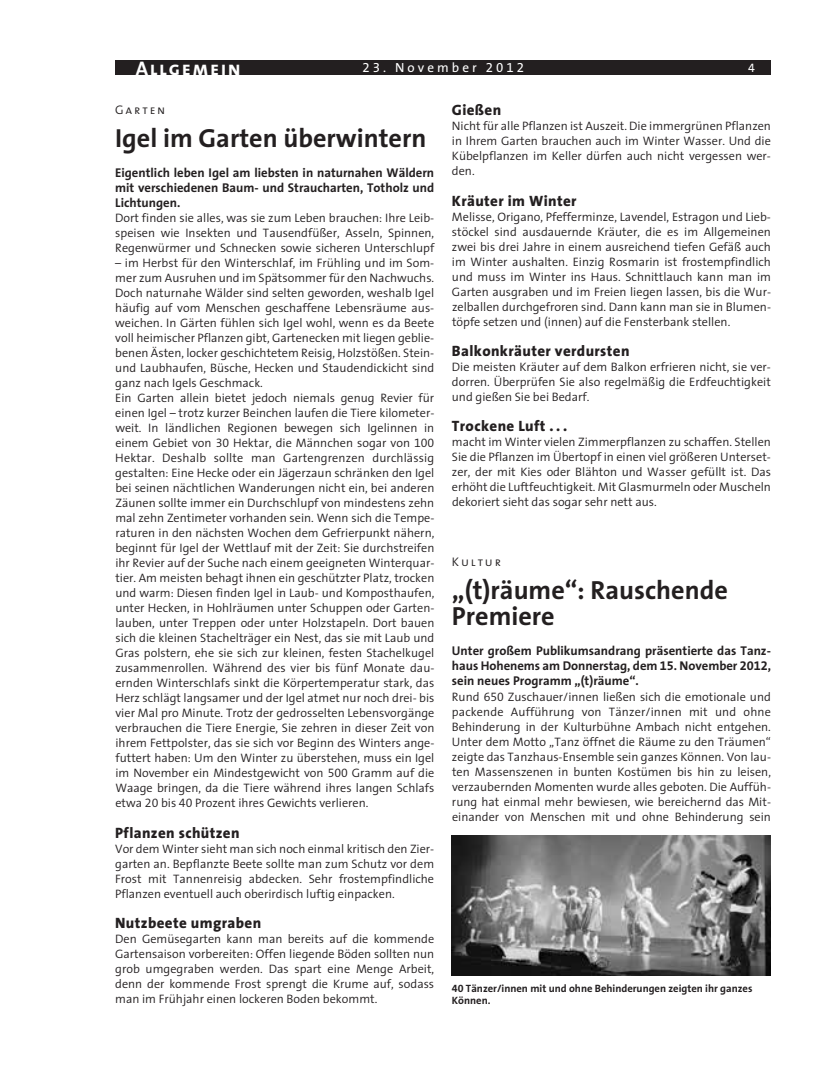
<style>
.page{position:relative;width:833px;height:1071px;background:#fff}
.page>*{position:absolute;margin:0;border:0;box-sizing:border-box;transform-origin:0 0}
.t1{font:700 26.25px/26.2px "GB The Sans";color:#231f20}
.t2{font:19.75px "GB The Sans Bold Caps";letter-spacing:.08em;color:#fff}
.t3{font:800 15px "GB The Sans";letter-spacing:.025em;color:#231f20}
.t4{font:13.25px "GB The Sans";letter-spacing:.23em;color:#fff}
.t5{font:700 12.75px/15px "GB The Sans";color:#231f20;text-align:justify}
.t6{font:12.5px "GB The Sans Semi Light Caps";letter-spacing:.15em;color:#231f20}
.t7{font:300 12.25px/15px "GB The Sans";color:#231f20;text-align:justify}
.t8{font:12.25px "GB The Sans";color:#fff}
.t9{font:700 10.62px/12.5px "GB The Sans";color:#231f20}
</style>
<div class="page">
<div style="left:115px;top:60px;width:656px;height:14px;background:#231f20"></div>
<img style="left:452px;top:835px;width:319px;height:140px">
<h2 class="t2" style="left:136px;top:51px;width:106px">Allgemein</h2>
<p class="t4" style="left:362px;top:57px;width:163px">23. November 2012</p>
<p class="t8" style="left:748px;top:58px;width:8px">4</p>
<p class="t6" style="left:115px;top:99px;width:52px">Garten</p>
<h1 class="t1" style="left:115px;top:124px;width:313px">Igel im Garten überwintern</h1>
<p class="t5" style="left:115px;top:165px;width:320px">Eigentlich leben Igel am liebsten in naturnahen Wäldern mit verschiedenen Baum- und Straucharten, Totholz und Lichtungen.</p>
<p class="t7" style="left:115px;top:210px;width:320px">Dort finden sie alles, was sie zum Leben brauchen: Ihre Leib&shy;speisen wie Insekten und Tausendfüßer, Asseln, Spinnen, Regenwürmer und Schnecken sowie sicheren Unterschlupf</p>
<p class="t7" style="left:115px;top:255px;width:321px;text-align:left">– im Herbst für den Winterschlaf, im Frühling und im Som&shy;mer zum Ausruhen und im Spätsommer für den Nachwuchs.<br>Doch naturnahe Wälder sind selten geworden, weshalb Igel häufig auf vom Menschen geschaffene Lebensräume aus&shy;weichen. In Gärten fühlen sich Igel wohl, wenn es da Beete voll heimischer Pflanzen gibt, Gartenecken mit liegen geblie&shy;benen Ästen, locker geschichtetem Reisig, Holzstößen. Stein&shy;und Laubhaufen, Büsche, Hecken und Staudendickicht sind ganz nach Igels Geschmack.<br>Ein Garten allein bietet jedoch niemals genug Revier für einen Igel – trotz kurzer Beinchen laufen die Tiere kilometer&shy;weit. In ländlichen Regionen bewegen sich Igelinnen in einem Gebiet von 30 Hektar, die Männchen sogar von 100<br>Hektar. Deshalb sollte man Gartengrenzen durchlässig gestalten: Eine Hecke oder ein Jägerzaun schränken den Igel bei seinen nächtlichen Wanderungen nicht ein, bei anderen Zäunen sollte immer ein Durchschlupf von mindestens zehn mal zehn Zentimeter vorhanden sein. Wenn sich die Tempe&shy;raturen in den nächsten Wochen dem Gefrierpunkt nähern, beginnt für Igel der Wettlauf mit der Zeit: Sie durchstreifen ihr Revier auf der Suche nach einem geeigneten Winterquar&shy;tier. Am meisten behagt ihnen ein geschützter Platz, trocken und warm: Diesen finden Igel in Laub- und Komposthaufen, unter Hecken, in Hohlräumen unter Schuppen oder Garten&shy;lauben, unter Treppen oder unter Holzstapeln. Dort bauen sich die kleinen Stachelträger ein Nest, das sie mit Laub und Gras polstern, ehe sie sich zur kleinen, festen Stachelkugel zusammenrollen. Während des vier bis fünf Monate dau&shy;ernden Winterschlafs sinkt die Körpertemperatur stark, das Herz schlägt langsamer und der Igel atmet nur noch drei- bis vier Mal pro Minute. Trotz der gedrosselten Lebensvorgänge verbrauchen die Tiere Energie, Sie zehren in dieser Zeit von ihrem Fettpolster, das sie sich vor Beginn des Winters ange&shy;futtert haben: Um den Winter zu überstehen, muss ein Igel im November ein Mindestgewicht von 500 Gramm auf die Waage bringen, da die Tiere während ihres langen Schlafs etwa 20 bis 40 Prozent ihres Gewichts verlieren.</p>
<p class="t3" style="left:115px;top:819px;width:126px">Pflanzen schützen</p>
<p class="t7" style="left:115px;top:840px;width:320px">Vor dem Winter sieht man sich noch einmal kritisch den Zier&shy;garten an. Bepflanzte Beete sollte man zum Schutz vor dem Frost mit Tannenreisig abdecken. Sehr frostempfindliche Pflanzen eventuell auch oberirdisch luftig einpacken.</p>
<p class="t3" style="left:115px;top:909px;width:147px">Nutzbeete umgraben</p>
<p class="t7" style="left:115px;top:930px;width:320px">Den Gemüsegarten kann man bereits auf die kommende Gartensaison vorbereiten: Offen liegende Böden sollten nun grob umgegraben werden. Das spart eine Menge Arbeit, denn der kommende Frost sprengt die Krume auf, sodass man im Frühjahr einen lockeren Boden bekommt.</p>
<p class="t3" style="left:452px;top:98px;width:51px">Gießen</p>
<p class="t7" style="left:452px;top:118px;width:320px">Nicht für alle Pflanzen ist Auszeit. Die immergrünen Pflanzen in Ihrem Garten brauchen auch im Winter Wasser. Und die Kübelpflanzen im Keller dürfen auch nicht vergessen wer&shy;den.</p>
<p class="t3" style="left:452px;top:188px;width:126px">Kräuter im Winter</p>
<p class="t7" style="left:452px;top:208px;width:320px">Melisse, Origano, Pfefferminze, Lavendel, Estragon und Lieb&shy;stöckel sind ausdauernde Kräuter, die es im Allgemeinen zwei bis drei Jahre in einem ausreichend tiefen Gefäß auch im Winter aushalten. Einzig Rosmarin ist frostempfindlich und muss im Winter ins Haus. Schnittlauch kann man im Garten ausgraben und im Freien liegen lassen, bis die Wur&shy;zelballen durchgefroren sind. Dann kann man sie in Blumen&shy;töpfe setzen und (innen) auf die Fensterbank stellen.</p>
<p class="t3" style="left:452px;top:338px;width:179px">Balkonkräuter verdursten</p>
<p class="t7" style="left:452px;top:358px;width:320px">Die meisten Kräuter auf dem Balkon erfrieren nicht, sie ver&shy;dorren. Überprüfen Sie also regelmäßig die Erdfeuchtigkeit und gießen Sie bei Bedarf.</p>
<p class="t3" style="left:452px;top:413px;width:117px">Trockene Luft . . .</p>
<p class="t7" style="left:452px;top:433px;width:320px">macht im Winter vielen Zimmerpflanzen zu schaffen. Stellen Sie die Pflanzen im Übertopf in einen viel größeren Unterset&shy;zer, der mit Kies oder Blähton und Wasser gefüllt ist. Das erhöht die Luftfeuchtigkeit. Mit Glasmurmeln oder Muscheln dekoriert sieht das sogar sehr nett aus.</p>
<p class="t6" style="left:452px;top:551px;width:51px">Kultur</p>
<h1 class="t1" style="left:452px;top:576px;width:277px">„(t)räume“: Rauschende<br>Premiere</h1>
<p class="t5" style="left:452px;top:643px;width:320px">Unter großem Publikumsandrang präsentierte das Tanz&shy;haus Hohenems am Donnerstag, dem 15. November 2012, sein neues Programm „(t)räume“.</p>
<p class="t7" style="left:452px;top:688px;width:320px">Rund 650 Zuschauer/innen ließen sich die emotionale und packende Aufführung von Tänzer/innen mit und ohne Behinderung in der Kulturbühne Ambach nicht entgehen.<br>Unter dem Motto „Tanz öffnet die Räume zu den Träumen“ zeigte das Tanzhaus-Ensemble sein ganzes Können. Von lau&shy;ten Massenszenen in bunten Kostümen bis hin zu leisen, verzaubernden Momenten wurde alles geboten. Die Auffüh&shy;rung hat einmal mehr bewiesen, wie bereichernd das Mit&shy;einander von Menschen mit und ohne Behinderung sein</p>
<p class="t9" style="left:452px;top:981px;width:302px">40 Tänzer/innen mit und ohne Behinderungen zeigten ihr ganzes<br>Können.</p>
</div>
